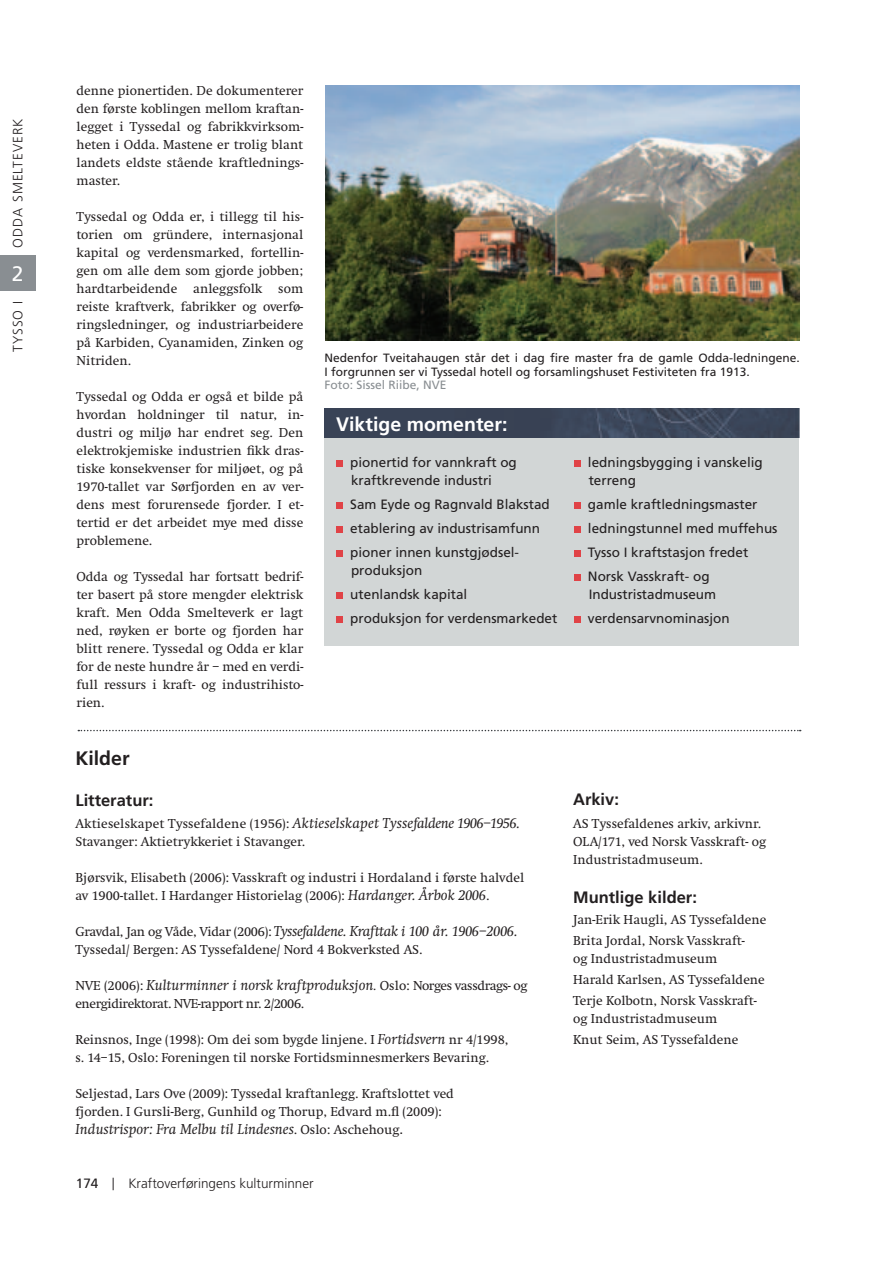
<style>
.page{position:relative;width:893px;height:1263px;background:#fff}
.page>*{position:absolute;margin:0;border:0;box-sizing:border-box;transform-origin:0 0}
.t1{font:21px "Frutiger";color:#fff}
.t2{font:700 19.5px "Frutiger";color:#fff}
.t3{font:700 19.5px "Frutiger";color:#231f20}
.t4{font:700 16.5px "Frutiger";color:#231f20}
.t5{font:italic 15px "Swift EF";color:#231f20}
.t6{font:italic 15px "Swift EF";letter-spacing:-.02em;color:#231f20}
.t7{font:13.5px/18px "Swift EF";color:#231f20}
.t8{font:13.5px/24px "Frutiger";color:#231f20}
.t9{font:13.5px/18px "Swift EF";letter-spacing:-.03em;color:#231f20}
.t10{font:300 13.5px "Frutiger";color:#231f20}
.t11{font:300 13.5px "Frutiger";letter-spacing:.075em;color:#231f20}
.t12{font:12px/13.5px "Frutiger";color:#231f20}
.t13{font:12px "Frutiger";color:#898e92}
.s1{font-style:normal;font-size:13.5px}
.s2{font-style:italic;font-size:15px}
.s3{font-style:italic}
.s4{font-family:"Frutiger";font-style:normal;font-size:13.5px}
.s5{font-weight:400}
.s6{font-size:16.35px}
</style>
<div class="page">
<div style="left:0;top:256px;width:35px;height:35px;background:#898e92"></div>
<div style="left:325px;top:415px;width:474px;height:231px;background:#d2d6d6"></div>
<img style="left:325px;top:85px;width:474px;height:255px">
<svg style="left:78px;top:730px;width:723px;height:1px"></svg>
<div style="left:574px;top:460px;width:6px;height:7px;background:#e04347"></div>
<div style="left:574px;top:502px;width:6px;height:7px;background:#e04347"></div>
<div style="left:574px;top:526px;width:6px;height:7px;background:#e04347"></div>
<div style="left:574px;top:550px;width:6px;height:7px;background:#e04347"></div>
<div style="left:574px;top:574px;width:6px;height:7px;background:#e04347"></div>
<div style="left:574px;top:616px;width:6px;height:7px;background:#e04347"></div>
<img style="left:325px;top:408px;width:474px;height:30px">
<div style="left:336px;top:460px;width:7px;height:7px;background:#e04347"></div>
<div style="left:336px;top:502px;width:7px;height:7px;background:#e04347"></div>
<div style="left:336px;top:526px;width:7px;height:7px;background:#e04347"></div>
<div style="left:336px;top:550px;width:7px;height:7px;background:#e04347"></div>
<div style="left:336px;top:592px;width:7px;height:7px;background:#e04347"></div>
<div style="left:336px;top:616px;width:7px;height:7px;background:#e04347"></div>
<p class="t11" style="left:10px;top:248px;width:131px;rotate:-90deg">ODDA SMELTEVERK</p>
<h1 class="t1" style="left:12px;top:262px;width:13px">2</h1>
<p class="t10" style="left:10px;top:352px;width:53px;rotate:-90deg">TYSSO I</p>
<p class="t7" style="left:77px;top:82px;width:228px;text-align:justify">denne pionertiden. De dokumenterer den første koblingen mellom kraftan&shy;legget i Tyssedal og fabrikkvirksom&shy;heten i Odda. Mastene er trolig blant landets eldste stående kraftlednings&shy;master.</p>
<p class="t7" style="left:77px;top:208px;width:228px;text-align:justify">Tyssedal og Odda er, i tillegg til his&shy;torien om gründere, internasjonal kapital og verdensmarked, fortellin&shy;gen om alle dem som gjorde jobben; hardtarbeidende anleggsfolk som reiste kraftverk, fabrikker og overfø&shy;ringsledninger, og industriarbeidere på Karbiden, Cyanamiden, Zinken og Nitriden.</p>
<p class="t7" style="left:77px;top:388px;width:228px;text-align:justify">Tyssedal og Odda er også et bilde på hvordan holdninger til natur, in&shy;dustri og miljø har endret seg. Den elektrokjemiske industrien fikk dras&shy;tiske konsekvenser for miljøet, og på 1970-tallet var Sørfjorden en av ver&shy;dens mest forurensede fjorder. I et&shy;tertid er det arbeidet mye med disse problemene.</p>
<p class="t7" style="left:77px;top:568px;width:228px;text-align:justify">Odda og Tyssedal har fortsatt bedrif&shy;ter basert på store mengder elektrisk kraft. Men Odda Smelteverk er lagt ned, røyken er borte og fjorden har blitt renere. Tyssedal og Odda er klar for de neste hundre år – med en verdi&shy;full ressurs i kraft- og industrihisto&shy;rien.</p>
<p class="t12" style="left:325px;top:351px;width:477px">Nedenfor Tveitahaugen står det i dag fire master fra de gamle Odda-ledningene.<br>I forgrunnen ser vi Tyssedal hotell og forsamlingshuset Festiviteten fra 1913.</p>
<p class="t13" style="left:325px;top:378px;width:124px">Foto: Sissel Riibe, NVE</p>
<h2 class="t2" style="left:336px;top:413px;width:173px">Viktige momenter:</h2>
<p class="t8" style="left:350px;top:453px;width:168px;line-height:18px">pionertid for vannkraft og kraftkrevende industri</p>
<p class="t8" style="left:350px;top:492px;width:201px">Sam Eyde og Ragnvald Blakstad etablering av industrisamfunn pioner innen kunstgjødsel-</p>
<p class="t8" style="left:350px;top:558px;width:209px">produksjon<br>utenlandsk kapital<br>produksjon for verdensmarkedet</p>
<p class="t8" style="left:588px;top:453px;width:176px;line-height:18px">ledningsbygging i vanskelig terreng</p>
<p class="t8" style="left:588px;top:492px;width:191px">gamle kraftledningsmaster ledningstunnel med muffehus<br>Tysso I kraftstasjon fredet<br>Norsk Vasskraft- og</p>
<p class="t8" style="left:588px;top:582px;width:143px">Industristadmuseum verdensarvnominasjon</p>
<h2 class="t3" style="left:75px;top:747px;width:56px">Kilder</h2>
<p class="t4" style="left:75px;top:790px;width:79px">Litteratur:</p>
<p class="t5" style="left:75px;top:815px;width:446px"><span class="s1">Aktieselskapet Tyssefaldene (1956):</span> Aktieselskapet Tyssefaldene 1906–1956.</p>
<p class="t7" style="left:75px;top:833px;width:231px">Stavanger: Aktietrykkeriet i Stavanger.</p>
<p class="t7" style="left:75px;top:869px;width:450px">Bjørsvik, Elisabeth (2006): Vasskraft og industri i Hordaland i første halvdel av 1900-tallet. I Hardanger Historielag (2006): <span class="s2">Hardanger. Årbok 2006</span>.</p>
<p class="t6" style="left:75px;top:923px;width:443px"><span class="s1">Gravdal, Jan og Våde, Vidar (2006):</span> Tyssefaldene. Krafttak i 100 år. 1906–2006.</p>
<p class="t7" style="left:75px;top:941px;width:348px">Tyssedal/ Bergen: AS Tyssefaldene/ Nord 4 Bokverksted AS.</p>
<p class="t9" style="left:75px;top:977px;width:453px">NVE (2006): <span class="s2">Kulturminner i norsk kraftproduksjon</span><span class="s3">.</span> Oslo: Norges vassdrags- og energidirektorat. NVE-rapport nr. 2/2006.</p>
<p class="t7" style="left:75px;top:1031px;width:434px">Reinsnos, Inge (1998): Om dei som bygde linjene. I <span class="s2">Fortidsvern</span> nr 4/1998, s. 14–15, Oslo: Foreningen til norske Fortidsminnesmerkers Bevaring.</p>
<p class="t7" style="left:75px;top:1085px;width:380px">Seljestad, Lars Ove (2009): Tyssedal kraftanlegg. Kraftslottet ved fjorden. I Gursli-Berg, Gunhild og Thorup, Edvard m.fl (2009):</p>
<p class="t5" style="left:75px;top:1121px;width:329px">Industrispor: Fra Melbu til Lindesnes<span class="s1">. Oslo: Aschehoug</span><span class="s4">.</span></p>
<p class="t10" style="left:76px;top:1176px;width:239px"><span class="s5">174</span> <span class="s6">|</span> Kraftoverføringens kulturminner</p>
<p class="t4" style="left:573px;top:790px;width:47px">Arkiv:</p>
<p class="t7" style="left:573px;top:815px;width:195px">AS Tyssefaldenes arkiv, arkivnr.<br>OLA/171, ved Norsk Vasskraft- og<br>Industristadmuseum.</p>
<p class="t4" style="left:573px;top:888px;width:125px">Muntlige kilder:</p>
<p class="t7" style="left:573px;top:909px;width:195px;line-height:21px">Jan-Erik Haugli, AS Tyssefaldene<br>Brita Jordal, Norsk Vasskraft-</p>
<p class="t7" style="left:573px;top:948px;width:193px;line-height:21px">og Industristadmuseum<br>Harald Karlsen, AS Tyssefaldene<br>Terje Kolbotn, Norsk Vasskraft-</p>
<p class="t7" style="left:573px;top:1008px;width:167px;line-height:21px">og Industristadmuseum<br>Knut Seim, AS Tyssefaldene</p>
</div>
